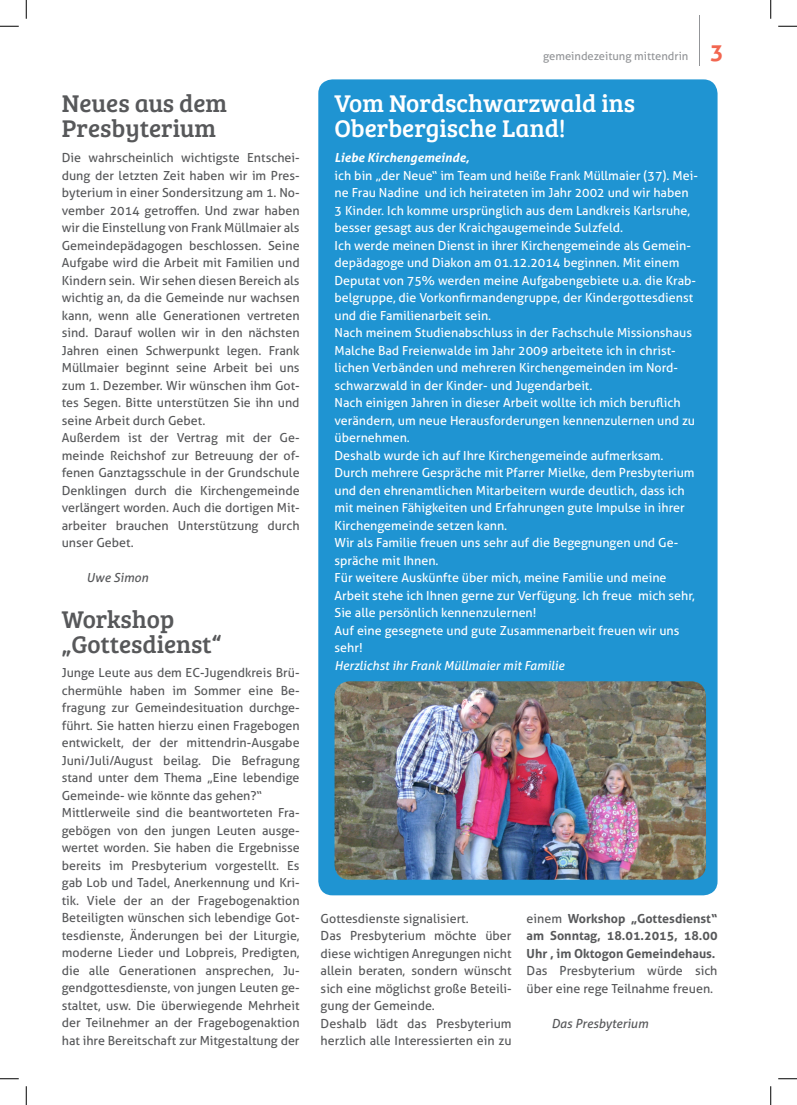
<style>
.page{position:relative;width:797px;height:1105px;background:#fff}
.page>*{position:absolute;margin:0;border:0;box-sizing:border-box;transform-origin:0 0}
.t1{font:25px/25px "Bree Serif";color:#57585a}
.t2{font:25px/25px "Bree Serif";color:#fff}
.t3{font:12.5px/17.5px "Aller";color:#57585a}
.t4{font:12.5px/17.5px "Aller";color:#fff}
.t5{font:700 12.5px/17.5px "Aller";color:#57585a;text-align:justify}
.t6{font:italic 12.5px "Aller";color:#fff}
.t7{font:italic 12.5px "Aller";color:#57585a}
.t8{font:italic 700 12.5px "Aller";color:#fff}
.t9{font:11.25px "Aller";color:#939598}
.s1{font-weight:700;font-size:22.5px;color:#f26650}
.s2{font-weight:400}
</style>
<div class="page">
<hr style="left:699px;top:16px;width:1px;height:50px;background:#939598">
<div style="left:318px;top:79px;width:399px;height:816px;background:#1f94d2;border-radius:14px"></div>
<img style="left:334px;top:681px;width:372px;height:199px">
<svg style="left:0;top:25px;width:19px;height:2px"></svg>
<svg style="left:778px;top:25px;width:19px;height:2px"></svg>
<svg style="left:0;top:1078px;width:19px;height:1px"></svg>
<svg style="left:778px;top:1078px;width:19px;height:1px"></svg>
<svg style="left:25px;top:0;width:2px;height:19px"></svg>
<svg style="left:25px;top:1086px;width:2px;height:19px"></svg>
<svg style="left:770px;top:0;width:1px;height:19px"></svg>
<svg style="left:770px;top:1086px;width:1px;height:19px"></svg>
<h1 class="t1" style="left:62px;top:90px;width:167px">Neues aus dem<br>Presbyterium</h1>
<p class="t3" style="left:62px;top:149px;width:239px">Die wahrscheinlich wichtigste Entschei&shy;dung der letzten Zeit haben wir im Pres&shy;byterium in einer Sondersitzung am 1. No&shy;vember 2014 getroffen. Und zwar haben wir die Einstellung von Frank Müllmaier als Gemeindepädagogen beschlossen. Seine Aufgabe wird die Arbeit mit Familien und Kindern sein. Wir sehen diesen Bereich als wichtig an, da die Gemeinde nur wachsen kann, wenn alle Generationen vertreten sind. Darauf wollen wir in den nächsten Jahren einen Schwerpunkt legen. Frank Müllmaier beginnt seine Arbeit bei uns zum 1. Dezember. Wir wünschen ihm Got&shy;tes Segen. Bitte unterstützen Sie ihn und seine Arbeit durch Gebet.<br>Außerdem ist der Vertrag mit der Ge&shy;meinde Reichshof zur Betreuung der of&shy;fenen Ganztagsschule in der Grundschule Denklingen durch die Kirchengemeinde verlängert worden. Auch die dortigen Mit&shy;arbeiter brauchen Unterstützung durch unser Gebet.</p>
<p class="t7" style="left:87px;top:570px;width:63px">Uwe Simon</p>
<h1 class="t1" style="left:62px;top:605px;width:161px">Workshop „Gottesdienst“</h1>
<p class="t3" style="left:62px;top:664px;width:239px">Junge Leute aus dem EC-Jugendkreis Brü&shy;chermühle haben im Sommer eine Be&shy;fragung zur Gemeindesituation durchge&shy;führt. Sie hatten hierzu einen Fragebogen entwickelt, der der mittendrin-Ausgabe Juni/Juli/August beilag. Die Befragung stand unter dem Thema „Eine lebendige Gemeinde- wie könnte das gehen?“ Mittlerweile sind die beantworteten Fra&shy;gebögen von den jungen Leuten ausge&shy;wertet worden. Sie haben die Ergebnisse bereits im Presbyterium vorgestellt. Es gab Lob und Tadel, Anerkennung und Kri&shy;tik. Viele der an der Fragebogenaktion Beteiligten wünschen sich lebendige Got&shy;tesdienste, Änderungen bei der Liturgie, moderne Lieder und Lobpreis, Predigten, die alle Generationen ansprechen, Ju&shy;gendgottesdienste, von jungen Leuten ge&shy;staltet, usw. Die überwiegende Mehrheit der Teilnehmer an der Fragebogenaktion hat ihre Bereitschaft zur Mitgestaltung der</p>
<p class="t9" style="left:543px;top:49px;width:182px">gemeindezeitung mittendrin <span class="s1">3</span></p>
<h1 class="t2" style="left:334px;top:90px;width:302px">Vom Nordschwarzwald ins<br>Oberbergische Land!</h1>
<p class="t8" style="left:334px;top:150px;width:136px">Liebe Kirchengemeinde,</p>
<p class="t4" style="left:334px;top:166px;width:365px">ich bin „der Neue“ im Team und heiße Frank Müllmaier (37). Mei&shy;ne Frau Nadine und ich heirateten im Jahr 2002 und wir haben 3 Kinder. Ich komme ursprünglich aus dem Landkreis Karlsruhe, besser gesagt aus der Kraichgaugemeinde Sulzfeld.<br>Ich werde meinen Dienst in ihrer Kirchengemeinde als Gemein&shy;depädagoge und Diakon am 01.12.2014 beginnen. Mit einem Deputat von 75% werden meine Aufgabengebiete u.a. die Krab&shy;belgruppe, die Vorkonfirmandengruppe, der Kindergottesdienst und die Familienarbeit sein.<br>Nach meinem Studienabschluss in der Fachschule Missionshaus Malche Bad Freienwalde im Jahr 2009 arbeitete ich in christ&shy;lichen Verbänden und mehreren Kirchengemeinden im Nord&shy;schwarzwald in der Kinder- und Jugendarbeit.<br>Nach einigen Jahren in dieser Arbeit wollte ich mich beruflich verändern, um neue Herausforderungen kennenzulernen und zu übernehmen.<br>Deshalb wurde ich auf Ihre Kirchengemeinde aufmerksam.<br>Durch mehrere Gespräche mit Pfarrer Mielke, dem Presbyterium und den ehrenamtlichen Mitarbeitern wurde deutlich, dass ich mit meinen Fähigkeiten und Erfahrungen gute Impulse in ihrer Kirchengemeinde setzen kann.<br>Wir als Familie freuen uns sehr auf die Begegnungen und Ge&shy;spräche mit Ihnen.<br>Für weitere Auskünfte über mich, meine Familie und meine Arbeit stehe ich Ihnen gerne zur Verfügung. Ich freue mich sehr, Sie alle persönlich kennenzulernen!<br>Auf eine gesegnete und gute Zusammenarbeit freuen wir uns sehr!</p>
<p class="t6" style="left:334px;top:657px;width:231px">Herzlichst ihr Frank Müllmaier mit Familie</p>
<p class="t3" style="left:321px;top:909px;width:192px">Gottesdienste signalisiert.<br>Das Presbyterium möchte über diese wichtigen Anregungen nicht allein beraten, sondern wünscht sich eine möglichst große Beteili&shy;gung der Gemeinde.<br>Deshalb lädt das Presbyterium herzlich alle Interessierten ein zu</p>
<p class="t5" style="left:526px;top:909px;width:192px"><span class="s2">einem</span> Workshop „Gottesdienst“ am Sonntag, 18.01.2015, 18.00<br>Uhr , im Oktogon Gemeindehaus.</p>
<p class="t3" style="left:526px;top:962px;width:192px">Das Presbyterium würde sich über eine rege Teilnahme freuen.</p>
<p class="t7" style="left:551px;top:1015px;width:98px">Das Presbyterium</p>
</div>
